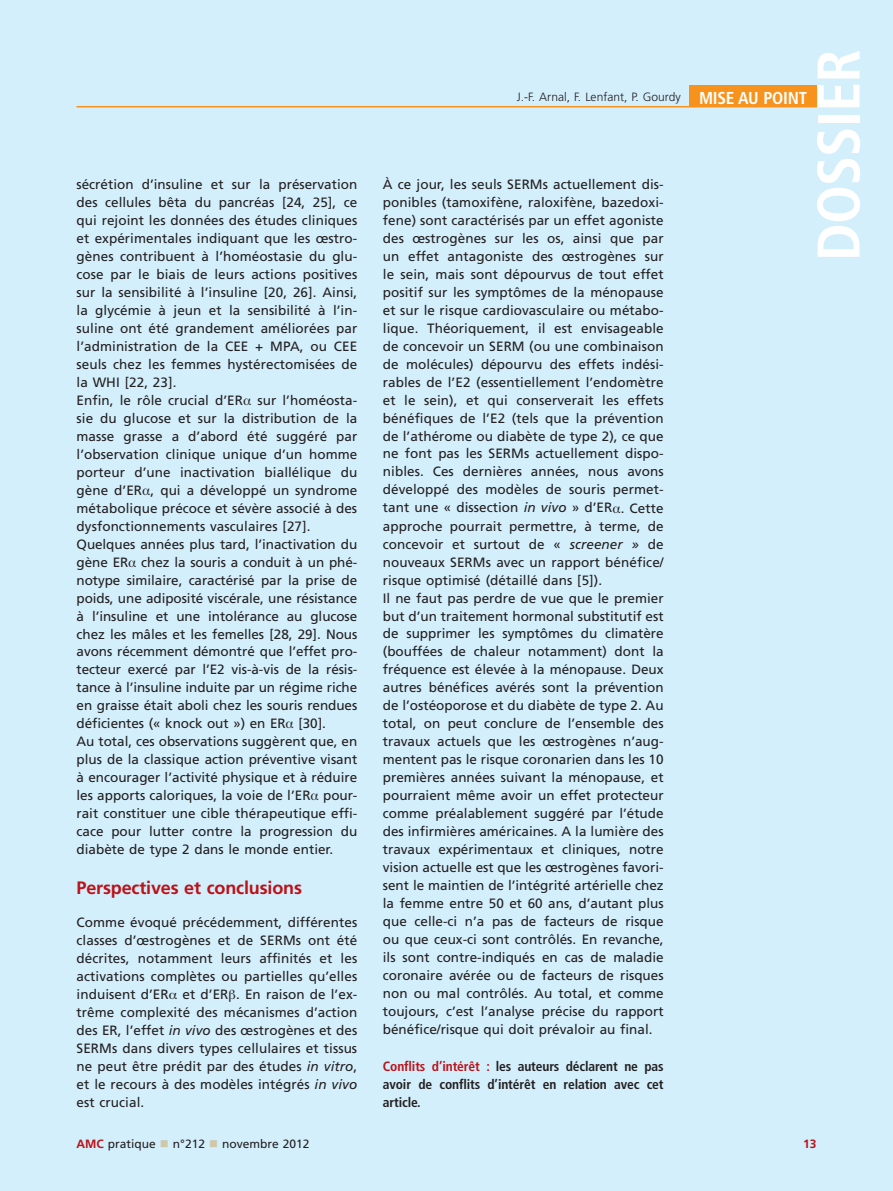
<style>
.page{position:relative;width:893px;height:1191px;background:#fff}
.page>*{position:absolute;margin:0;border:0;box-sizing:border-box;transform-origin:0 0}
.t1{font:700 condensed 60.15px "Frutiger";letter-spacing:-.015em;color:#fff}
.t2{font:700 18px "Frutiger";letter-spacing:-.01em;color:#ba1319}
.t3{font:13.5px/18px "Frutiger";color:#231f20}
.t4{font:700 condensed 13.5px/18px "Frutiger";letter-spacing:-.01em;color:#231f20;text-align:justify}
.t5{font:300 12px "Frutiger";color:#231f20}
.t6{font:12px "Frutiger";color:#231f20}
.t7{font:700 12px "Frutiger";color:#ba1319}
.s1{font-family:"Times"}
.s2{font-style:italic}
.s3{font-weight:700;color:#ba1319}
.s4{font-weight:700;font-stretch:condensed;font-size:17.25px;color:#fff}
.s5{color:#ba1319}
</style>
<div class="page">
<div style="left:0;top:0;width:892px;height:1191px;background:#d4effc"></div>
<hr style="left:77px;top:106px;width:739px;height:1px;background:#f7931d">
<div style="left:689px;top:85px;width:127px;height:22px;background:#f7931d"></div>
<p class="t3" style="left:77px;top:176px;width:282px">sécrétion d’insuline et sur la préservation des cellules bêta du pancréas [24, 25], ce qui rejoint les données des études cliniques et expérimentales indiquant que les œstro&shy;gènes contribuent à l’homéostasie du glu&shy;cose par le biais de leurs actions positives sur la sensibilité à l’insuline [20, 26]. Ainsi, la glycémie à jeun et la sensibilité à l’in&shy;suline ont été grandement améliorées par l’administration de la CEE + MPA, ou CEE seuls chez les femmes hystérectomisées de la WHI [22, 23].<br>Enfin, le rôle crucial d’ER<span class="s1">-</span> sur l’homéosta&shy;sie du glucose et sur la distribution de la masse grasse a d’abord été suggéré par l’observation clinique unique d’un homme porteur d’une inactivation biallélique du gène d’ER<span class="s1">-</span>, qui a développé un syndrome métabolique précoce et sévère associé à des dysfonctionnements vasculaires [27].<br>Quelques années plus tard, l’inactivation du gène ER<span class="s1">-</span> chez la souris a conduit à un phé&shy;notype similaire, caractérisé par la prise de poids, une adiposité viscérale, une résistance à l’insuline et une intolérance au glucose chez les mâles et les femelles [28, 29]. Nous avons récemment démontré que l’effet pro&shy;tecteur exercé par l’E2 vis-à-vis de la résis&shy;tance à l’insuline induite par un régime riche en graisse était aboli chez les souris rendues déficientes (« knock out ») en ER<span class="s1">-</span> [30].<br>Au total, ces observations suggèrent que, en plus de la classique action préventive visant à encourager l’activité physique et à réduire les apports caloriques, la voie de l’ER<span class="s1">-</span> pour&shy;rait constituer une cible thérapeutique effi&shy;cace pour lutter contre la progression du diabète de type 2 dans le monde entier.</p>
<h2 class="t2" style="left:77px;top:880px;width:227px">Perspectives et conclusions</h2>
<p class="t3" style="left:77px;top:914px;width:282px;text-align:justify">Comme évoqué précédemment, différentes classes d’œstrogènes et de SERMs ont été décrites, notamment leurs affinités et les activations complètes ou partielles qu’elles induisent d’ER et d’ER . En raison de l’ex&shy;trême complexité des mécanismes d’action des ER, l’effet <span class="s2">in vivo</span> des œstrogènes et des SERMs dans divers types cellulaires et tissus ne peut être prédit par des études <span class="s2">in vitro</span>, et le recours à des modèles intégrés <span class="s2">in vivo </span>est crucial.</p>
<p class="t6" style="left:77px;top:1139px;width:81px"><span class="s3">AMC</span> pratique</p>
<p class="t6" style="left:173px;top:1139px;width:34px">n°212</p>
<p class="t6" style="left:222px;top:1139px;width:89px">novembre 2012</p>
<p class="t5" style="left:517px;top:92px;width:291px">J.-F. Arnal, F. Lenfant, P. Gourdy <span class="s4">MISE AU POINT</span></p>
<p class="t3" style="left:383px;top:176px;width:282px">À ce jour, les seuls SERMs actuellement dis&shy;ponibles (tamoxifène, raloxifène, bazedoxi&shy;fene) sont caractérisés par un effet agoniste des œstrogènes sur les os, ainsi que par un effet antagoniste des œstrogènes sur le sein, mais sont dépourvus de tout effet positif sur les symptômes de la ménopause et sur le risque cardiovasculaire ou métabo&shy;lique. Théoriquement, il est envisageable de concevoir un SERM (ou une combinaison de molécules) dépourvu des effets indési&shy;rables de l’E2 (essentiellement l’endomètre et le sein), et qui conserverait les effets bénéfiques de l’E2 (tels que la prévention de l’athérome ou diabète de type 2), ce que ne font pas les SERMs actuellement dispo&shy;nibles. Ces dernières années, nous avons développé des modèles de souris permet&shy;tant une « dissection <span class="s2">in vivo</span> » d’ER<span class="s1">-</span>. Cette approche pourrait permettre, à terme, de concevoir et surtout de « <span class="s2">screener »</span> de nouveaux SERMs avec un rapport bénéfice/ risque optimisé (détaillé dans [5]).<br>Il ne faut pas perdre de vue que le premier but d’un traitement hormonal substitutif est de supprimer les symptômes du climatère (bouffées de chaleur notamment) dont la fréquence est élevée à la ménopause. Deux autres bénéfices avérés sont la prévention de l’ostéoporose et du diabète de type 2. Au total, on peut conclure de l’ensemble des travaux actuels que les œstrogènes n’aug&shy;mentent pas le risque coronarien dans les 10 premières années suivant la ménopause, et pourraient même avoir un effet protecteur comme préalablement suggéré par l’étude des infirmières américaines. A la lumière des travaux expérimentaux et cliniques, notre vision actuelle est que les œstrogènes favori&shy;sent le maintien de l’intégrité artérielle chez la femme entre 50 et 60 ans, d’autant plus que celle-ci n’a pas de facteurs de risque ou que ceux-ci sont contrôlés. En revanche, ils sont contre-indiqués en cas de maladie coronaire avérée ou de facteurs de risques non ou mal contrôlés. Au total, et comme toujours, c’est l’analyse précise du rapport bénéfice/risque qui doit prévaloir au final.</p>
<p class="t4" style="left:383px;top:1058px;width:282px"><span class="s5">Conflits d’intérêt :</span> les auteurs déclarent ne pas avoir de conflits d’intérêt en relation avec cet article.</p>
<h1 class="t1" style="left:814px;top:261px;width:213px;rotate:-90deg">DOSSIER</h1>
<p class="t7" style="left:803px;top:1139px;width:15px">13</p>
</div>
